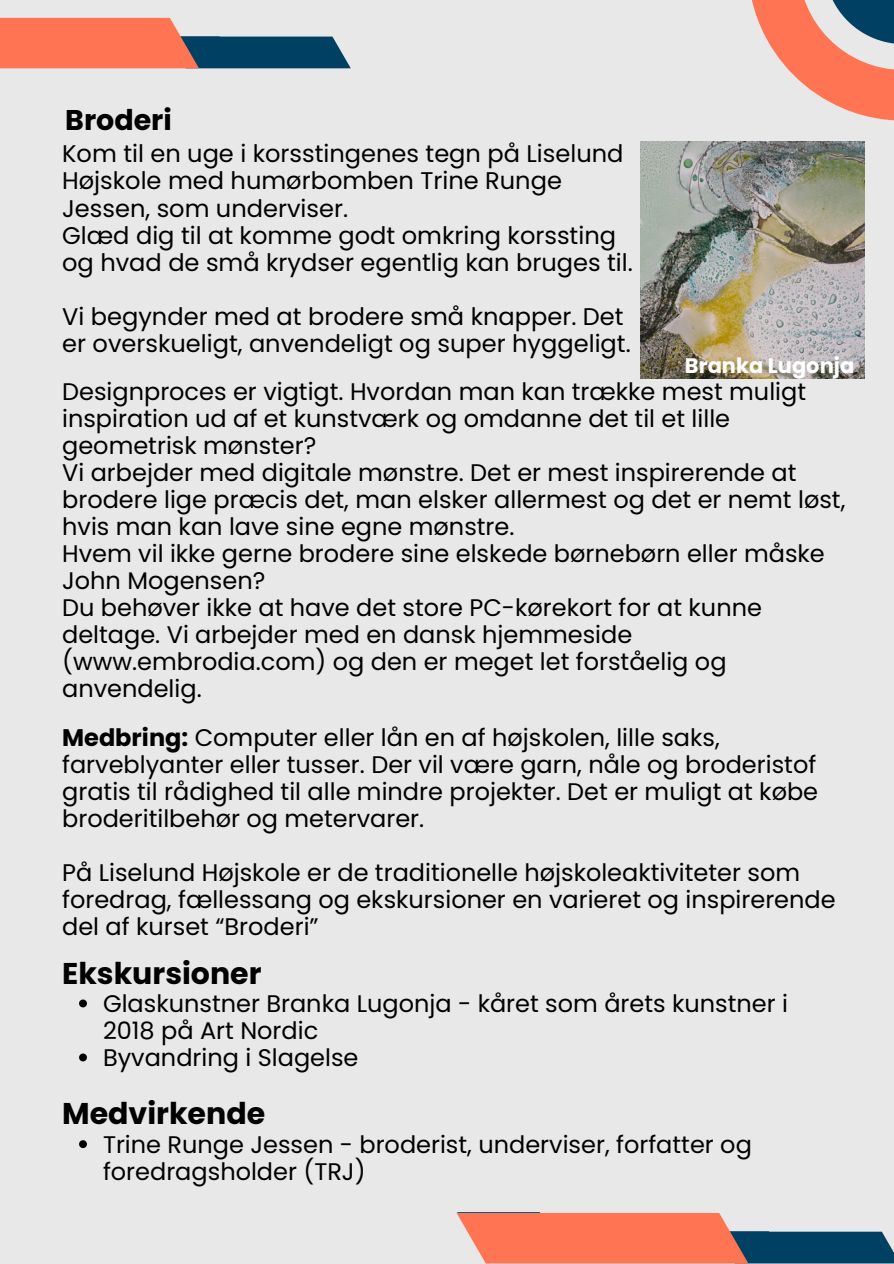
<style>
.page{position:relative;width:894px;height:1264px;background:#fff}
.page>*{position:absolute;margin:0;border:0;box-sizing:border-box;transform-origin:0 0}
.t1{font:700 30px "Poppins";color:#000}
.t2{font:700 28.5px "Poppins";color:#000}
.t3{font:24.15px/27.2px "Poppins";color:#000}
.t4{font:24px/27px "Poppins";color:#000}
.t5{font:700 21px "Poppins";color:#fff}
.s1{font-weight:700}
</style>
<div class="page">
<div style="left:0;top:0;width:893px;height:1263px;background:#e8e8e8"></div>
<svg style="left:0;top:18px;width:350px;height:50px"></svg>
<svg style="left:752px;top:0;width:141px;height:121px"></svg>
<svg style="left:79px;top:999px;width:8px;height:8px"></svg>
<svg style="left:79px;top:1053px;width:8px;height:8px"></svg>
<svg style="left:79px;top:1140px;width:8px;height:8px"></svg>
<svg style="left:456px;top:1212px;width:437px;height:51px"></svg>
<img style="left:640px;top:141px;width:223px;height:237px">
<p class="t2" style="left:65px;top:100px;width:108px">Broderi</p>
<p class="t3" style="left:62px;top:140px;width:572px">Kom til en uge i korsstingenes tegn på Liselund Højskole med humørbomben Trine Runge Jessen, som underviser.<br>Glæd dig til at komme godt omkring korssting og hvad de små krydser egentlig kan bruges til.</p>
<h2 class="t3" style="left:62px;top:303px;width:570px">Vi begynder med at brodere små knapper. Det er overskueligt, anvendeligt og super hyggeligt.</h2>
<h2 class="t4" style="left:62px;top:378px;width:784px">Designproces er vigtigt. Hvordan man kan trække mest muligt inspiration ud af et kunstværk og omdanne det til et lille geometrisk mønster?<br>Vi arbejder med digitale mønstre. Det er mest inspirerende at brodere lige præcis det, man elsker allermest og det er nemt løst, hvis man kan lave sine egne mønstre.<br>Hvem vil ikke gerne brodere sine elskede børnebørn eller måske John Mogensen?<br>Du behøver ikke at have det store PC-kørekort for at kunne deltage. Vi arbejder med en dansk hjemmeside (www.embrodia.com) og den er meget let forståelig og anvendelig.</h2>
<h2 class="t4" style="left:62px;top:724px;width:757px"><span class="s1">Medbring:</span> Computer eller lån en af højskolen, lille saks, farveblyanter eller tusser. Der vil være garn, nåle og broderistof gratis til rådighed til alle mindre projekter. Det er muligt at købe broderitilbehør og metervarer.</h2>
<h1 class="t4" style="left:62px;top:859px;width:774px">På Liselund Højskole er de traditionelle højskoleaktiviteter som foredrag, fællessang og ekskursioner en varieret og inspirerende del af kurset “Broderi”</h1>
<p class="t5" style="left:684px;top:351px;width:171px">Branka Lugonja</p>
<p class="t1" style="left:62px;top:952px;width:201px">Ekskursioner</p>
<p class="t4" style="left:103px;top:989px;width:686px">Glaskunstner Branka Lugonja - kåret som årets kunstner i<br>2018 på Art Nordic</p>
<h1 class="t4" style="left:103px;top:1043px;width:257px">Byvandring i Slagelse</h1>
<h2 class="t1" style="left:62px;top:1092px;width:204px">Medvirkende</h2>
<h2 class="t4" style="left:103px;top:1130px;width:650px">Trine Runge Jessen - broderist, underviser, forfatter og foredragsholder (TRJ)</h2>
</div>
